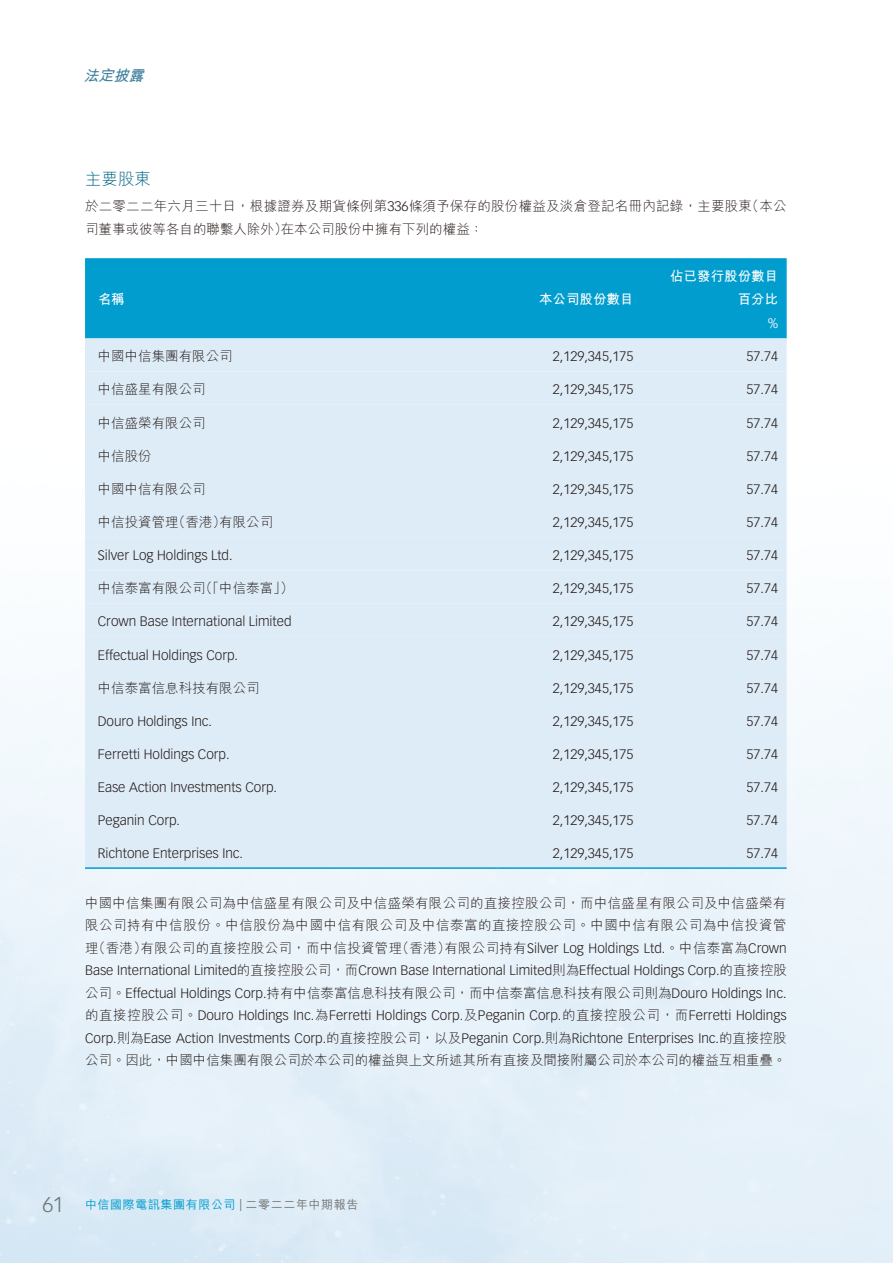
<style>
.page{position:relative;width:893px;height:1263px;background:#fff}
.page>*{position:absolute;margin:0;border:0;box-sizing:border-box;transform-origin:0 0}
.t1{font:300 21px "Vectora LT Std";color:#727272}
.t2{font:300 16.5px "M Hei HK";color:#006485}
.t3{font:italic 700 15px "M Hei HK";color:#3d7e9c}
.t4{font:300 13.5px/22.5px "Vectora LT Std";color:#231916;text-align:justify}
.t5{font:300 13.5px/22.5px "M Hei HK";letter-spacing:.02em;color:#231916}
.t6{font:300 13.5px "M Hei HK";color:#231916}
.t7{font:700 13.5px/22.5px "M Hei HK";color:#fff;text-align:right}
.t8{font:300 13.5px "Vectora LT Std";color:#fff}
.t9{font:500 12px "M Hei HK";letter-spacing:.05em;color:#009dce}
.s1{font-family:"Vectora LT Std"}
.s2{font-family:"M Hei HK"}
.s3{font-family:"Vectora LT Std";font-weight:400;color:#727272}
.s4{color:#727272}
</style>
<div class="page">
<div style="left:85px;top:258px;width:702px;height:80px;background:#009dce"></div>
<div style="left:85px;top:338px;width:702px;height:34px;background:#deecf7"></div>
<div style="left:85px;top:372px;width:702px;height:495px;background:#deecf7"></div>
<hr style="left:85px;top:867px;width:412px;height:2px;background:#009dce">
<hr style="left:497px;top:867px;width:145px;height:2px;background:#009dce">
<hr style="left:642px;top:867px;width:145px;height:2px;background:#009dce">
<p class="t3" style="left:84px;top:64px;width:67px">法定披露</p>
<p class="t2" style="left:85px;top:170px;width:67px">主要股東</p>
<p class="t5" style="left:746px;top:195px;width:42px">（本公</p>
<p class="t5" style="left:281px;top:195px;width:473px;text-indent:-196px">於二零二二年六月三十日，根據證券及期貨條例第<span class="s1">336</span>條須予保存的股份權益及淡倉登記名冊內記錄，主要股東在本公司股份中擁有下列的權益：</p>
<p class="t6" style="left:85px;top:222px;width:204px">司董事或彼等各自的聯繫人除外）</p>
<p class="t7" style="left:98px;top:286px;width:28px">名稱</p>
<p class="t6" style="left:98px;top:349px;width:136px">中國中信集團有限公司</p>
<p class="t7" style="left:539px;top:286px;width:96px">本公司股份數目</p>
<p class="t4" style="left:553px;top:345px;width:82px">2,129,345,175</p>
<p class="t7" style="left:670px;top:264px;width:109px">佔已發行股份數目百分比</p>
<p class="t8" style="left:768px;top:316px;width:12px">%</p>
<p class="t4" style="left:747px;top:345px;width:33px">57.74</p>
<p class="t6" style="left:98px;top:383px;width:109px">中信盛星有限公司</p>
<p class="t4" style="left:553px;top:379px;width:82px">2,129,345,175</p>
<p class="t4" style="left:747px;top:379px;width:33px">57.74</p>
<p class="t6" style="left:98px;top:416px;width:109px">中信盛榮有限公司</p>
<p class="t4" style="left:553px;top:412px;width:82px">2,129,345,175</p>
<p class="t4" style="left:747px;top:412px;width:33px">57.74</p>
<p class="t5" style="left:98px;top:444px;width:55px">中信股份</p>
<p class="t4" style="left:553px;top:445px;width:82px">2,129,345,175</p>
<p class="t4" style="left:747px;top:445px;width:33px">57.74</p>
<p class="t6" style="left:98px;top:482px;width:109px">中國中信有限公司</p>
<p class="t4" style="left:553px;top:478px;width:82px">2,129,345,175</p>
<p class="t4" style="left:747px;top:478px;width:33px">57.74</p>
<p class="t5" style="left:172px;top:511px;width:55px">（香港）</p>
<p class="t5" style="left:98px;top:511px;width:82px">中信投資管理</p>
<p class="t5" style="left:219px;top:511px;width:55px">有限公司</p>
<p class="t4" style="left:553px;top:511px;width:82px">2,129,345,175</p>
<p class="t4" style="left:747px;top:511px;width:33px">57.74</p>
<p class="t4" style="left:98px;top:544px;width:136px">Silver Log Holdings Ltd.</p>
<p class="t4" style="left:553px;top:544px;width:82px">2,129,345,175</p>
<p class="t4" style="left:747px;top:544px;width:33px">57.74</p>
<p class="t5" style="left:199px;top:577px;width:96px">（「中信泰富 (「</p>
<p class="t6" style="left:98px;top:581px;width:109px">中信泰富有限公司</p>
<p class="t4" style="left:553px;top:577px;width:82px">2,129,345,175</p>
<p class="t4" style="left:747px;top:577px;width:33px">57.74</p>
<p class="t4" style="left:98px;top:610px;width:195px">Crown Base International Limited</p>
<p class="t4" style="left:553px;top:610px;width:82px">2,129,345,175</p>
<p class="t4" style="left:747px;top:610px;width:33px">57.74</p>
<p class="t4" style="left:98px;top:644px;width:142px">Effectual Holdings Corp.</p>
<p class="t4" style="left:553px;top:644px;width:82px">2,129,345,175</p>
<p class="t4" style="left:747px;top:644px;width:33px">57.74</p>
<p class="t6" style="left:98px;top:681px;width:163px">中信泰富信息科技有限公司</p>
<p class="t4" style="left:553px;top:677px;width:82px">2,129,345,175</p>
<p class="t4" style="left:747px;top:677px;width:33px">57.74</p>
<p class="t4" style="left:98px;top:710px;width:116px">Douro Holdings Inc.</p>
<p class="t4" style="left:553px;top:710px;width:82px">2,129,345,175</p>
<p class="t4" style="left:747px;top:710px;width:33px">57.74</p>
<p class="t4" style="left:98px;top:743px;width:133px">Ferretti Holdings Corp.</p>
<p class="t4" style="left:553px;top:743px;width:82px">2,129,345,175</p>
<p class="t4" style="left:747px;top:743px;width:33px">57.74</p>
<p class="t4" style="left:98px;top:776px;width:181px">Ease Action Investments Corp.</p>
<p class="t4" style="left:553px;top:776px;width:82px">2,129,345,175</p>
<p class="t4" style="left:747px;top:776px;width:33px">57.74</p>
<p class="t4" style="left:98px;top:809px;width:84px">Peganin Corp.</p>
<p class="t4" style="left:553px;top:809px;width:82px">2,129,345,175</p>
<p class="t4" style="left:747px;top:809px;width:33px">57.74</p>
<p class="t4" style="left:98px;top:842px;width:147px">Richtone Enterprises Inc.</p>
<p class="t5" style="left:85px;top:891px;width:703px">中國中信集團有限公司為中信盛星有限公司及中信盛榮有限公司的直接控股公司，而中信盛星有限公司及中信盛榮有限公司持有中信股份。中信股份為中國中信有限公司及中信泰富的直接控股公司。中國中信有限公司為中信投資管</p>
<p class="t4" style="left:444px;top:937px;width:344px"><span class="s2">有限公司持有</span>Silver Log Holdings Ltd <span class="s2">。</span>. <span class="s2">中信泰富為</span>Crown</p>
<p class="t4" style="left:553px;top:842px;width:82px">2,129,345,175</p>
<p class="t4" style="left:747px;top:842px;width:33px">57.74</p>
<p class="t5" style="left:85px;top:936px;width:63px">（理香港）</p>
<p class="t4" style="left:85px;top:959px;width:703px">Base International Limited<span class="s2">的直接控股公司，而</span>Crown Base International Limited<span class="s2">則為</span>Effectual Holdings Corp.<span class="s2">的直接控股公司。</span>Effectual Holdings Corp.<span class="s2">持有中信泰富信息科技有限公司，而中信泰富信息科技有限公司則為</span>Douro Holdings Inc.<span class="s2">的直接控股公司。</span>Douro Holdings Inc.<span class="s2">為</span>Ferretti Holdings Corp.<span class="s2">及</span>Peganin Corp.<span class="s2">的直接控股公司，而</span>Ferretti Holdings Corp.<span class="s2">則為</span>Ease Action Investments Corp.<span class="s2">的直接控股公司，以及</span>Peganin Corp.<span class="s2">則為</span>Richtone Enterprises Inc.<span class="s2">的直接控股</span></p>
<p class="t6" style="left:85px;top:1053px;width:703px">公司。因此，中國中信集團有限公司於本公司的權益與上文所述其所有直接及間接附屬公司於本公司的權益互相重疊。</p>
<p class="t5" style="left:396px;top:936px;width:56px">（香港）</p>
<p class="t5" style="left:141px;top:936px;width:263px">有限公司的直接控股公司，而中信投資管理</p>
<h1 class="t1" style="left:43px;top:1192px;width:23px">61</h1>
<p class="t9" style="left:85px;top:1195px;width:275px">中信國際電訊集團有限公司 <span class="s3">|</span> <span class="s4">二零二二年中期報告</span></p>
</div>
